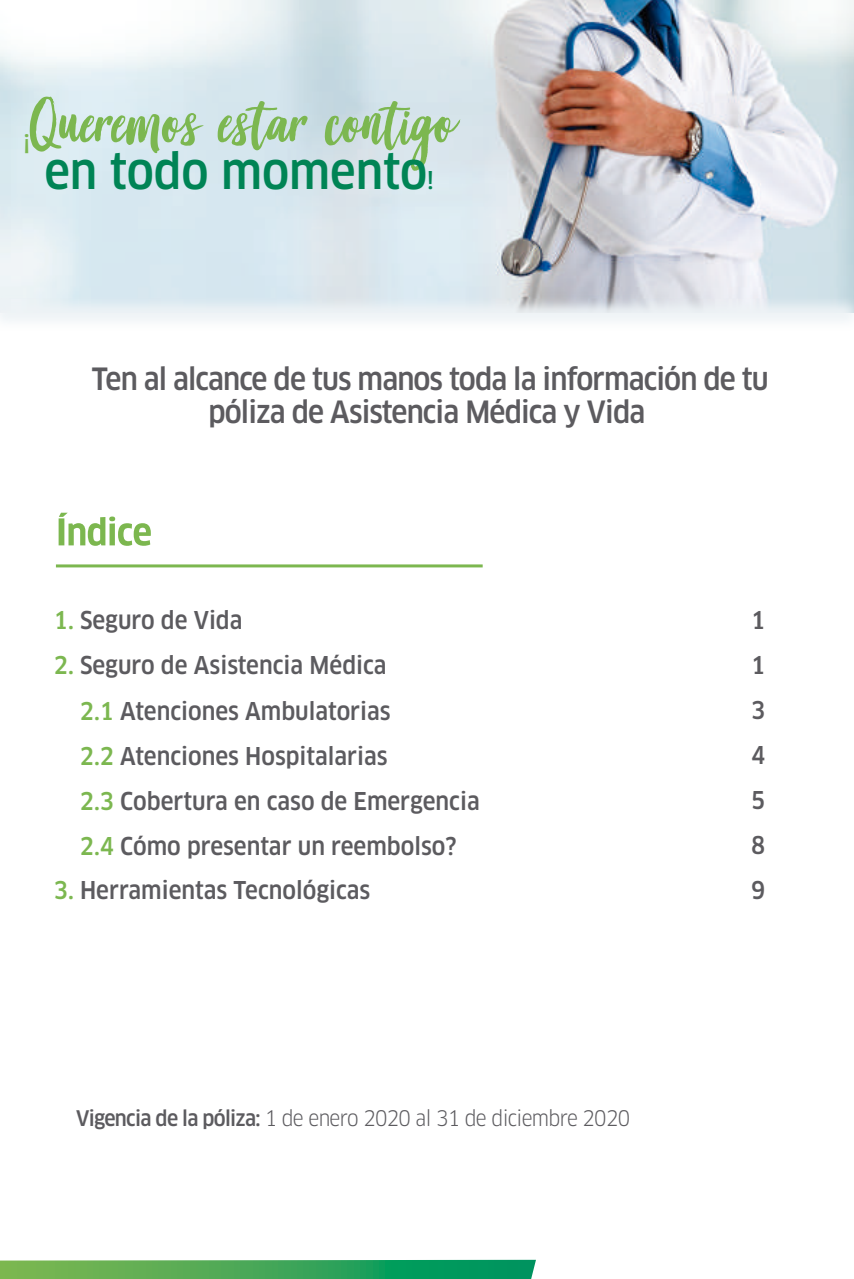
<style>
.page{position:relative;width:854px;height:1279px;background:#fff}
.page>*{position:absolute;margin:0;border:0;box-sizing:border-box;transform-origin:0 0}
.t1{font:69px "Good Vibes";color:#7cb750}
.t2{font:500 condensed 48px "Clan OT";color:#008455}
.t3{font:500 condensed 30px/33px "Clan OT";letter-spacing:-.03em;color:#5c5b5f;text-align:center}
.t4{font:500 condensed 24px/45px "Clan OT";color:#5c5b5f;text-align:justify}
.t5{font:500 condensed 24px "Clan OT";color:#7cb750}
.t6{font:condensed 21px "Clan OT";letter-spacing:-.035em;color:#5c5b5f}
.s1{font-size:24px}
.s2{color:#7cb750}
.s3{font-weight:500}
</style>
<div class="page">
<svg style="left:59px;top:513px;width:92px;height:33px"></svg>
<hr style="left:56px;top:564px;width:426px;height:3px;background:#7cb74f">
<img style="left:0;top:0;width:853px;height:196px">
<img style="left:0;top:196px;width:853px;height:125px">
<svg style="left:0;top:1259px;width:536px;height:20px;background:#47ab62"></svg>
<h1 class="t1" style="left:30px;top:90px;width:426px">Queremos estar contigo</h1>
<p class="t5" style="left:23px;top:127px;width:8px">¡</p>
<h2 class="t2" style="left:44px;top:143px;width:391px">en todo momento<span class="s1">!</span></h2>
<p class="t3" style="left:92px;top:362px;width:678px">Ten al alcance de tus manos toda la información de tu póliza de Asistencia Médica y Vida</p>
<p class="t4" style="left:54px;top:598px;width:190px"><span class="s2">1.</span> Seguro de Vida</p>
<p class="t4" style="left:54px;top:643px;width:334px"><span class="s2">2.</span> Seguro de Asistencia Médica</p>
<p class="t4" style="left:80px;top:688px;width:401px;text-align:left"><span class="s2">2.1</span> Atenciones Ambulatorias<br><span class="s2">2.2</span> Atenciones Hospitalarias<br><span class="s2">2.3</span> Cobertura en caso de Emergencia<br><span class="s2">2.4</span> Cómo presentar un reembolso?</p>
<p class="t4" style="left:54px;top:868px;width:318px"><span class="s2">3.</span> Herramientas Tecnológicas</p>
<p class="t6" style="left:76px;top:1105px;width:555px"><span class="s3">Vigencia de la póliza:</span> 1 de enero 2020 al 31 de diciembre 2020</p>
<p class="t4" style="left:751px;top:598px;width:16px">1<br>1<br>3<br>4<br>5<br>8<br>9</p>
</div>
